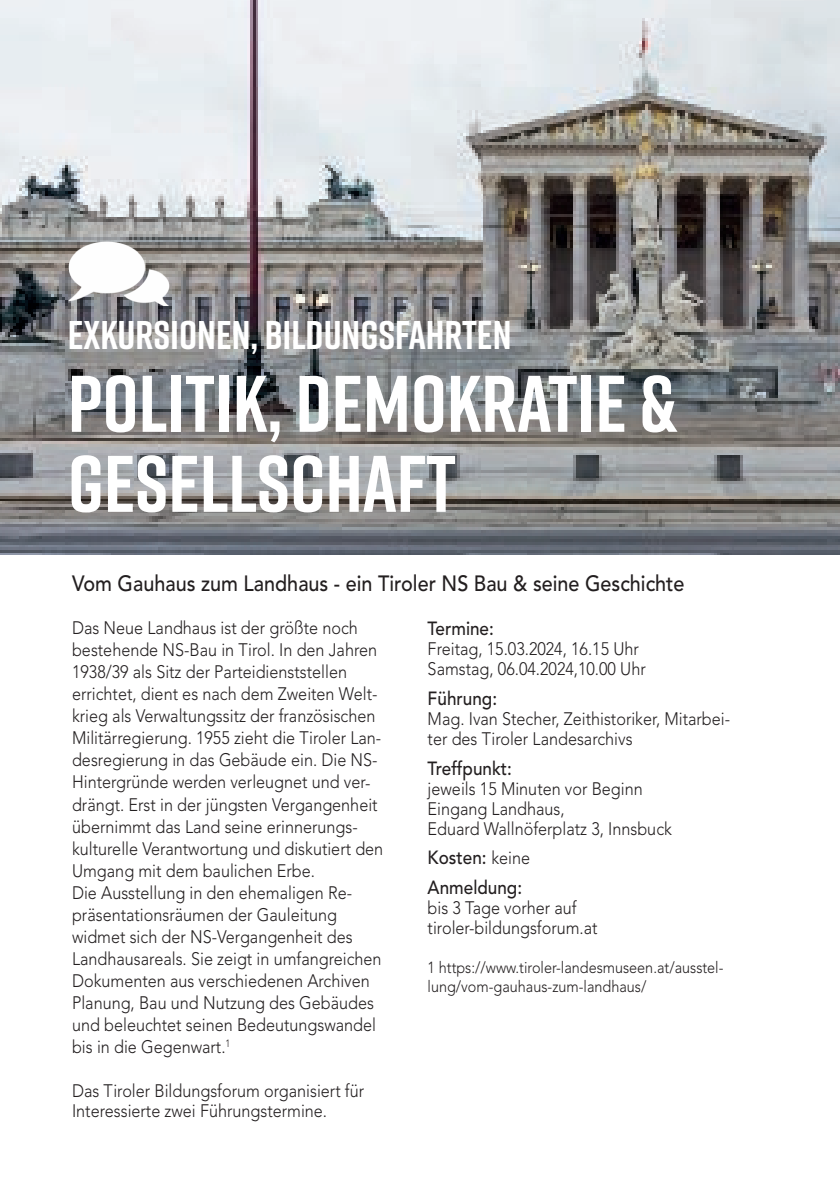
<style>
.page{position:relative;width:840px;height:1191px;background:#fff}
.page>*{position:absolute;margin:0;border:0;box-sizing:border-box;transform-origin:0 0}
.t1{font:700 80px/80px "Rift";color:#fff}
.t2{font:700 40px "Rift";color:#fff}
.t3{font:500 22px "Avenir LT Std";color:#231f20;scale:.9 1}
.t4{font:500 19px/29.6px "Avenir LT Std";color:#231f20;scale:.9 1}
.t5{font:300 18px/22px "Avenir LT Std";color:#231f20;scale:.9 1}
.t6{font:300 16px/19.2px "Avenir LT Std";color:#231f20;scale:.9 1}
.s1{font-weight:300;font-size:18px}
</style>
<div class="page">
<img style="left:0;top:0;width:839px;height:554px">
<img style="left:68px;top:242px;width:102px;height:63px">
<h2 class="t2" style="left:68px;top:306px;width:445px">EXKURSIONEN, BILDUNGSFAHRTEN</h2>
<h1 class="t1" style="left:68px;top:362px;width:610px">POLITIK, DEMOKRATIE &amp;<br>GESELLSCHAFT</h1>
<p class="t3" style="left:72px;top:570px;width:681px">Vom Gauhaus zum Landhaus - ein Tiroler NS Bau &amp; seine Geschichte</p>
<p class="t5" style="left:72px;top:617px;width:347px">Das Neue Landhaus ist der größte noch bestehende NS-Bau in Tirol. In den Jahren 1938/39 als Sitz der Parteidienststellen errichtet, dient es nach dem Zweiten Welt&shy;krieg als Verwaltungssitz der französischen Militärregierung. 1955 zieht die Tiroler Lan&shy;desregierung in das Gebäude ein. Die NS-Hintergründe werden verleugnet und ver&shy;drängt. Erst in der jüngsten Vergangenheit übernimmt das Land seine erinnerungs&shy;kulturelle Verantwortung und diskutiert den Umgang mit dem baulichen Erbe.<br>Die Ausstellung in den ehemaligen Re&shy;präsentationsräumen der Gauleitung widmet sich der NS-Vergangenheit des Landhausareals. Sie zeigt in umfangreichen Dokumenten aus verschiedenen Archiven Planung, Bau und Nutzung des Gebäudes und beleuchtet seinen Bedeutungswandel bis in die Gegenwart.<sup>1</sup></p>
<p class="t5" style="left:72px;top:1080px;width:326px;line-height:20px">Das Tiroler Bildungsforum organisiert für<br>Interessierte zwei Führungstermine.</p>
<p class="t4" style="left:427px;top:614px;width:75px">Termine:</p>
<p class="t5" style="left:427px;top:639px;width:244px;line-height:20px">Freitag, 15.03.2024, 16.15 Uhr<br>Samstag, 06.04.2024,10.00 Uhr</p>
<p class="t4" style="left:427px;top:684px;width:79px">Führung:</p>
<p class="t5" style="left:427px;top:708px;width:337px;line-height:20px">Mag. Ivan Stecher, Zeithistoriker, Mitarbei&shy;ter des Tiroler Landesarchivs</p>
<p class="t4" style="left:427px;top:753px;width:95px">Treffpunkt:</p>
<p class="t5" style="left:427px;top:778px;width:273px;line-height:20px">jeweils 15 Minuten vor Beginn<br>Eingang Landhaus,<br>Eduard Wallnöferplatz 3, Innsbuck</p>
<p class="t4" style="left:427px;top:843px;width:115px">Kosten: <span class="s1">keine<br></span>Anmeldung:</p>
<p class="t5" style="left:427px;top:898px;width:190px;line-height:20px">bis 3 Tage vorher auf tiroler-bildungsforum.at</p>
<p class="t6" style="left:427px;top:958px;width:330px">1 https://www.tiroler-landesmuseen.at/ausstel&shy;lung/vom-gauhaus-zum-landhaus/</p>
</div>
